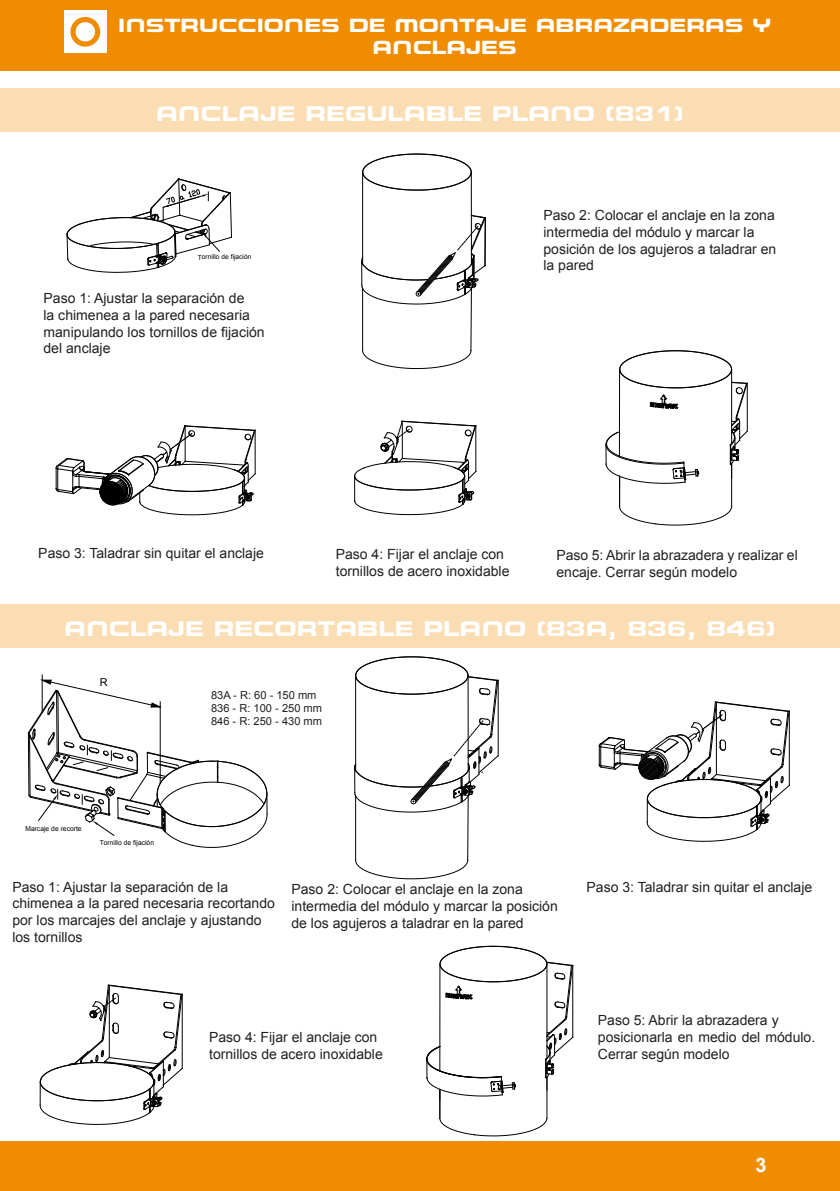
<style>
.page{position:relative;width:840px;height:1191px;background:#fff}
.page>*{position:absolute;margin:0;border:0;box-sizing:border-box;transform-origin:0 0}
.t1{font:700 20px "Dinak";color:#fff}
.t2{font:700 20px "Arial";color:#fff}
.t3{font:700 18px/21.6px "Dinak";color:#fff;text-align:center}
.t4{font:14px/16.8px "Arial";color:#231f20}
.t5{font:11px "Arial";color:#231f20}
.t6{font:10.8px "Arial";color:#000}
.t7{font:6.8px "Arial";color:#000}
.t8{font:6.6px "Arial";color:#000}
</style>
<div class="page">
<div style="left:0;top:1141px;width:839px;height:50px;background:#f08c00"></div>
<div style="left:0;top:0;width:839px;height:71px;background:#f08c00"></div>
<div style="left:64px;top:10px;width:43px;height:43px;background:#fff"></div>
<svg style="left:73px;top:20px;width:25px;height:24px"></svg>
<div style="left:70px;top:17px;width:30px;height:30px;border:5px solid #f08c00;border-radius:50%"></div>
<div style="left:0;top:89px;width:839px;height:43px;background:#faddb3"></div>
<div style="left:0;top:604px;width:839px;height:43px;background:#faddb3"></div>
<svg style="left:66px;top:178px;width:166px;height:95px"></svg>
<hr style="left:470px;top:288px;width:1px;height:62px;background:#000">
<hr style="left:470px;top:172px;width:1px;height:92px;background:#000">
<hr style="left:362px;top:288px;width:1px;height:62px;background:#000">
<svg style="left:362px;top:153px;width:110px;height:38px"></svg>
<svg style="left:362px;top:349px;width:109px;height:20px"></svg>
<hr style="left:362px;top:172px;width:1px;height:92px;background:#000">
<svg style="left:361px;top:214px;width:125px;height:91px"></svg>
<svg style="left:55px;top:425px;width:201px;height:91px"></svg>
<svg style="left:354px;top:420px;width:122px;height:95px"></svg>
<hr style="left:730px;top:463px;width:1px;height:44px;background:#000">
<hr style="left:619px;top:476px;width:1px;height:31px;background:#000">
<svg style="left:619px;top:506px;width:113px;height:20px"></svg>
<svg style="left:605px;top:350px;width:142px;height:137px"></svg>
<hr style="left:42px;top:675px;width:1px;height:36px;background:#000">
<svg style="left:27px;top:679px;width:241px;height:169px"></svg>
<hr style="left:467px;top:796px;width:1px;height:64px;background:#000">
<hr style="left:355px;top:796px;width:1px;height:64px;background:#000">
<svg style="left:355px;top:859px;width:113px;height:20px"></svg>
<svg style="left:354px;top:656px;width:145px;height:157px"></svg>
<svg style="left:598px;top:701px;width:191px;height:141px"></svg>
<svg style="left:39px;top:984px;width:144px;height:141px"></svg>
<svg style="left:426px;top:945px;width:147px;height:191px"></svg>
<p class="t3" style="left:118px;top:14px;width:654px">INSTRUCCIONES DE MONTAJE ABRAZADERAS Y<br>ANCLAJES</p>
<p class="t1" style="left:156px;top:100px;width:529px">ANCLAJE REGULABLE PLANO (831)</p>
<p class="t8" style="left:197px;top:253px;width:55px;rotate:-1deg">Tornillo de fijación</p>
<p class="t4" style="left:43px;top:290px;width:222px">Paso 1: Ajustar la separación de<br>la chimenea a la pared necesaria manipulando los tornillos de fijación del anclaje</p>
<p class="t4" style="left:543px;top:207px;width:234px">Paso 2: Colocar el anclaje en la zona intermedia del módulo y marcar la posición de los agujeros a taladrar en la pared</p>
<p class="t4" style="left:38px;top:545px;width:227px">Paso 3: Taladrar sin quitar el anclaje</p>
<p class="t4" style="left:335px;top:546px;width:175px">Paso 4: Fijar el anclaje con tornillos de acero inoxidable</p>
<p class="t4" style="left:556px;top:547px;width:243px">Paso 5: Abrir la abrazadera y realizar el encaje. Cerrar según modelo</p>
<p class="t1" style="left:64px;top:615px;width:712px">ANCLAJE RECORTABLE PLANO (83A, 836, 846)</p>
<p class="t6" style="left:100px;top:675px;width:9px">R</p>
<p class="t5" style="left:211px;top:687px;width:107px">83A - R: 60 - 150 mm</p>
<p class="t5" style="left:211px;top:701px;width:112px">836 - R: 100 - 250 mm</p>
<p class="t5" style="left:211px;top:714px;width:112px">846 - R: 250 - 430 mm</p>
<p class="t7" style="left:25px;top:824px;width:58px;rotate:-1deg">Marcaje de recorte</p>
<p class="t7" style="left:99px;top:838px;width:56px;rotate:-1deg">Tornillo de fijación</p>
<p class="t4" style="left:12px;top:878px;width:264px">Paso 1: Ajustar la separación de la chimenea a la pared necesaria recortando por los marcajes del anclaje y ajustando los tornillos</p>
<p class="t4" style="left:291px;top:880px;width:268px">Paso 2: Colocar el anclaje en la zona intermedia del módulo y marcar la posición de los agujeros a taladrar en la pared</p>
<p class="t4" style="left:209px;top:1028px;width:175px">Paso 4: Fijar el anclaje con tornillos de acero inoxidable</p>
<p class="t4" style="left:586px;top:878px;width:227px">Paso 3: Taladrar sin quitar el anclaje</p>
<p class="t4" style="left:597px;top:1012px;width:182px">Paso 5: Abrir la abrazadera y</p>
<p class="t4" style="left:597px;top:1029px;width:219px">posicionarla en medio del módulo.<br>Cerrar según modelo</p>
<p class="t2" style="left:755px;top:1151px;width:13px">3</p>
</div>
